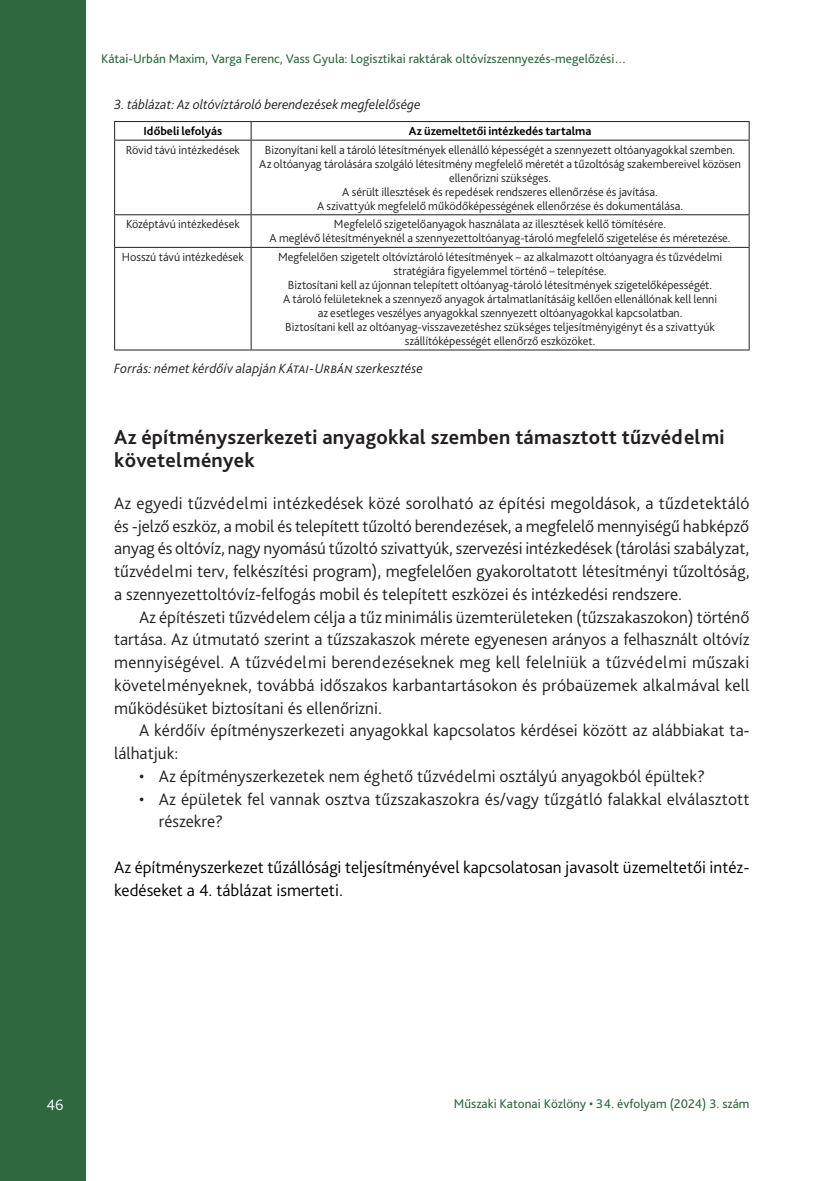
<style>
.page{position:relative;width:834px;height:1181px;background:#fff}
.page>*{position:absolute;margin:0;border:0;box-sizing:border-box;transform-origin:0 0}
.Címsor_1{font:700 21px/22.8px "Bliss Pro";letter-spacing:.01em;color:#231f20}
.Szöveg_1st{font:300 17.5px/22.8px "Bliss Pro";color:#231f20;text-align:justify}
.Szöveg{font:300 17.5px/22.8px "Bliss Pro";color:#231f20;text-align:justify}
.Szöveg_1st___3_mm{font:300 17.5px/22.8px "Bliss Pro";color:#000}
.t1{font:300 15.75px "Bliss Pro";color:#fff}
.táblázat{font:italic 300 14px "Bliss Pro";color:#231f20}
.tábla_forrás{font:italic 300 14px "Bliss Pro";letter-spacing:.015em;color:#231f20}
.t2{font:13.12px "Bliss Pro";color:#2f673f}
._7_3__Tábla_tartalma_2{font:300 12.25px/14px "Bliss Pro";letter-spacing:.005em;color:#231f20;text-align:center}
._7_1__Tábla_fejléce{font:700 12.25px "Bliss Pro";color:#000}
</style>
<div class="page">
<div style="left:0;top:0;width:85px;height:1181px;background:#2f673f"></div>
<hr style="left:114px;top:121px;width:137px;height:1px;background:#231f20">
<svg style="left:114px;top:122px;width:1px;height:18px"></svg>
<hr style="left:251px;top:121px;width:498px;height:1px;background:#231f20">
<svg style="left:251px;top:122px;width:1px;height:18px"></svg>
<svg style="left:748px;top:122px;width:1px;height:18px"></svg>
<hr style="left:114px;top:140px;width:137px;height:1px;background:#231f20">
<hr style="left:114px;top:141px;width:1px;height:73px;background:#231f20">
<hr style="left:251px;top:140px;width:498px;height:1px;background:#231f20">
<hr style="left:251px;top:141px;width:1px;height:73px;background:#231f20">
<hr style="left:748px;top:141px;width:1px;height:73px;background:#231f20">
<hr style="left:114px;top:214px;width:137px;height:1px;background:#231f20">
<hr style="left:114px;top:215px;width:1px;height:32px;background:#231f20">
<hr style="left:251px;top:214px;width:498px;height:1px;background:#231f20">
<hr style="left:251px;top:215px;width:1px;height:32px;background:#231f20">
<hr style="left:748px;top:215px;width:1px;height:32px;background:#231f20">
<hr style="left:114px;top:247px;width:137px;height:1px;background:#231f20">
<hr style="left:114px;top:248px;width:1px;height:101px;background:#231f20">
<hr style="left:251px;top:247px;width:498px;height:1px;background:#231f20">
<hr style="left:251px;top:248px;width:1px;height:101px;background:#231f20">
<hr style="left:748px;top:248px;width:1px;height:101px;background:#231f20">
<hr style="left:114px;top:349px;width:137px;height:1px;background:#231f20">
<hr style="left:251px;top:349px;width:498px;height:1px;background:#231f20">
<p class="t2" style="left:101px;top:50px;width:526px">Kátai-Urbán Maxim, Varga Ferenc, Vass Gyula: Logisztikai raktárak oltóvízszennyezés-megelőzési…</p>
<p class="táblázat" style="left:114px;top:96px;width:308px">3. táblázat: Az oltóvíztároló berendezések megfelelősége</p>
<p class="_7_1__Tábla_fejléce" style="left:143px;top:123px;width:80px">Időbeli lefolyás</p>
<p class="_7_1__Tábla_fejléce" style="left:409px;top:123px;width:184px">Az üzemeltetői intézkedés tartalma</p>
<p class="_7_3__Tábla_tartalma_2" style="left:126px;top:142px;width:116px">Rövid távú intézkedések</p>
<p class="_7_3__Tábla_tartalma_2" style="left:265px;top:142px;width:472px">Bizonyítani kell a tároló létesítmények ellenálló képességét a szennyezett oltóanyagokkal szemben.</p>
<p class="_7_3__Tábla_tartalma_2" style="left:259px;top:156px;width:483px">Az oltóanyag tárolására szolgáló létesítmény megfelelő méretét a tűzoltóság szakembereivel közösen ellenőrizni szükséges.</p>
<p class="_7_3__Tábla_tartalma_2" style="left:342px;top:184px;width:317px">A sérült illesztések és repedések rendszeres ellenőrzése és javítása.</p>
<p class="_7_3__Tábla_tartalma_2" style="left:317px;top:198px;width:367px">A szivattyúk megfelelő működőképességének ellenőrzése és dokumentálása.</p>
<p class="_7_3__Tábla_tartalma_2" style="left:126px;top:217px;width:115px">Középtávú intézkedések</p>
<p class="_7_3__Tábla_tartalma_2" style="left:334px;top:217px;width:334px">Megfelelő szigetelőanyagok használata az illesztések kellő tömítésére.</p>
<p class="_7_3__Tábla_tartalma_2" style="left:269px;top:231px;width:462px">A meglévő létesítményeknél a szennyezettoltóanyag-tároló megfelelő szigetelése és méretezése.</p>
<p class="_7_3__Tábla_tartalma_2" style="left:122px;top:250px;width:124px">Hosszú távú intézkedések</p>
<p class="_7_3__Tábla_tartalma_2" style="left:278px;top:250px;width:445px">Megfelelően szigetelt oltóvíztároló létesítmények – az alkalmazott oltóanyagra és tűzvédelmi stratégiára figyelemmel történő – telepítése.</p>
<p class="_7_3__Tábla_tartalma_2" style="left:288px;top:278px;width:426px">Biztosítani kell az újonnan telepített oltóanyag-tároló létesítmények szigetelőképességét.</p>
<p class="_7_3__Tábla_tartalma_2" style="left:283px;top:292px;width:435px">A tároló felületeknek a szennyező anyagok ártalmatlanításáig kellően ellenállónak kell lenni az esetleges veszélyes anyagokkal szennyezett oltóanyagokkal kapcsolatban.</p>
<p class="_7_3__Tábla_tartalma_2" style="left:285px;top:320px;width:431px">Biztosítani kell az oltóanyag-visszavezetéshez szükséges teljesítményigényt és a szivattyúk szállítóképességét ellenőrző eszközöket.</p>
<p class="tábla_forrás" style="left:114px;top:360px;width:310px">Forrás: német kérdőív alapján Kátai-Urbán szerkesztése</p>
<p class="Címsor_1" style="left:114px;top:425px;width:611px">Az építményszerkezeti anyagokkal szemben támasztott tűzvédelmi követelmények</p>
<p class="Szöveg_1st" style="left:114px;top:491px;width:636px">Az egyedi tűzvédelmi intézkedések közé sorolható az építési megoldások, a tűzdetektáló és -jelző eszköz, a mobil és telepített tűzoltó berendezések, a megfelelő mennyiségű habképző anyag és oltóvíz, nagy nyomású tűzoltó szivattyúk, szervezési intézkedések (tárolási szabályzat, tűzvédelmi terv, felkészítési program), megfelelően gyakoroltatott létesítményi tűzoltóság, a szennyezettoltóvíz-felfogás mobil és telepített eszközei és intézkedési rendszere.</p>
<p class="Szöveg" style="left:114px;top:605px;width:636px;text-indent:25px">Az építészeti tűzvédelem célja a tűz minimális üzemterületeken (tűzszakaszokon) történő tartása. Az útmutató szerint a tűzszakaszok mérete egyenesen arányos a felhasznált oltóvíz mennyiségével. A tűzvédelmi berendezéseknek meg kell felelniük a tűzvédelmi műszaki követelményeknek, továbbá időszakos karbantartásokon és próbaüzemek alkalmával kell működésüket biztosítani és ellenőrizni.</p>
<p class="Szöveg" style="left:114px;top:719px;width:636px;text-indent:25px">A kérdőív építményszerkezeti anyagokkal kapcsolatos kérdései között az alábbiakat ta&shy;lálhatjuk:</p>
<p class="Szöveg_1st" style="left:139px;top:764px;width:567px">• Az építményszerkezetek nem éghető tűzvédelmi osztályú anyagokból épültek?</p>
<p class="Szöveg_1st" style="left:159px;top:787px;width:592px;text-indent:-20px">• Az épületek fel vannak osztva tűzszakaszokra és/vagy tűzgátló falakkal elválasztott részekre?</p>
<p class="Szöveg_1st___3_mm" style="left:114px;top:855px;width:636px">Az építményszerkezet tűzállósági teljesítményével kapcsolatosan javasolt üzemeltetői intéz&shy;kedéseket a -4. táblázat ismerteti.</p>
<p class="t1" style="left:47px;top:1095px;width:19px">46</p>
<p class="t2" style="left:454px;top:1095px;width:297px">Műszaki Katonai Közlöny • 34. évfolyam (2024) 3. szám</p>
</div>
